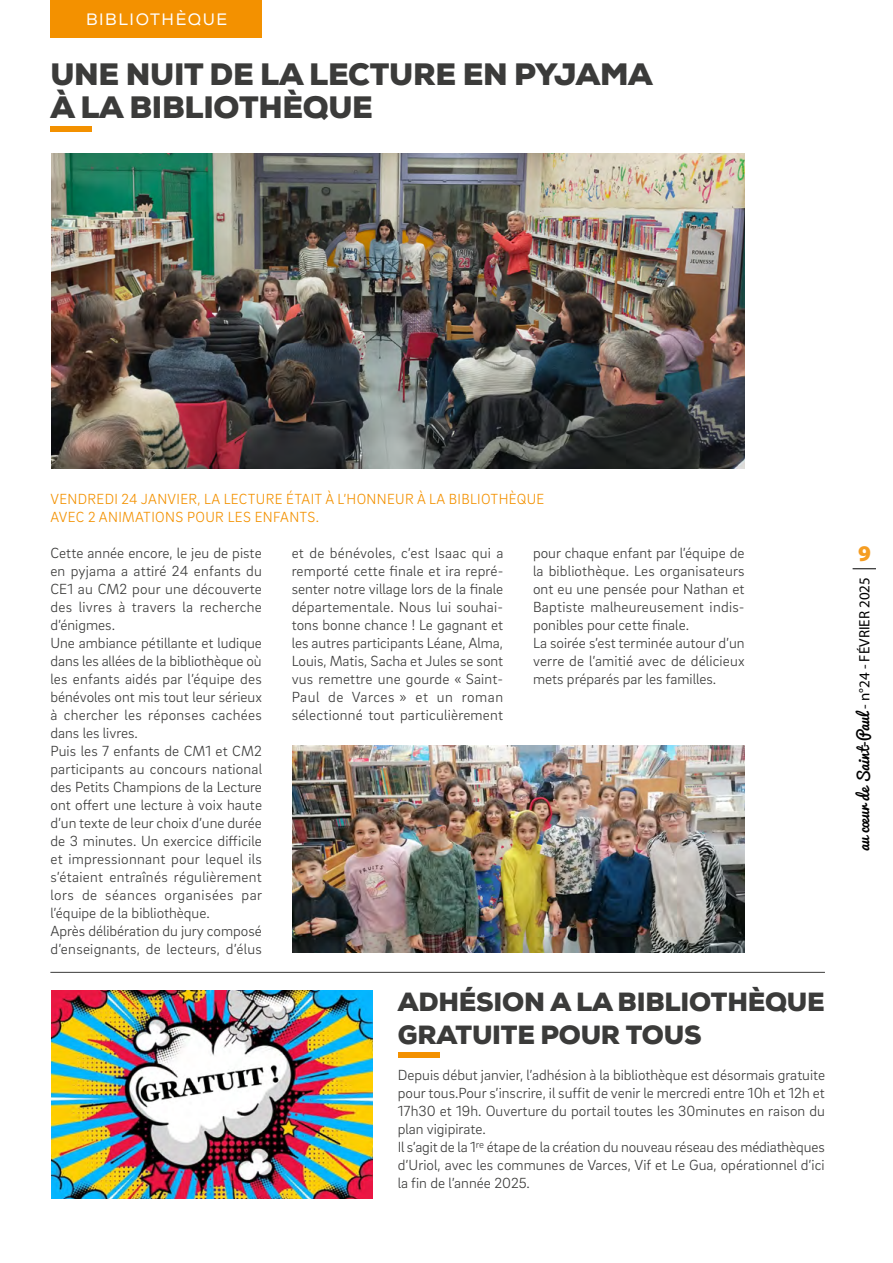
<style>
.page{position:relative;width:893px;height:1263px;background:#fff}
.page>*{position:absolute;margin:0;border:0;box-sizing:border-box;transform-origin:0 0}
.t1{font:900 30px/33px "Nexa";letter-spacing:-.01em;color:#3b3b3a}
.t2{font:900 25.5px/33px "Nexa";letter-spacing:-.01em;color:#3b3b3a}
.t3{font:900 22.5px "Myriad Pro";color:#f59d22}
.t4{font:16.5px "Nexa";letter-spacing:.095em;color:#fff}
.t5{font:300 15px/18px "Brix Sans";letter-spacing:.005em;color:#3b3b3a}
.t6{font:300 15px/18px "Brix Sans";letter-spacing:.025em;color:#f39100}
.t7{font:15px "Pacifico";color:#000}
.s1{font-family:"Myriad Pro"}
</style>
<div class="page">
<div style="left:50px;top:126px;width:42px;height:6px;background:#f39100"></div>
<hr style="left:50px;top:972px;width:775px;height:1px;background:#3b3b3a">
<img style="left:292px;top:746px;width:453px;height:207px">
<img style="left:51px;top:153px;width:694px;height:315px">
<img style="left:51px;top:990px;width:321px;height:209px">
<div style="left:398px;top:1052px;width:42px;height:5px;background:#f39100"></div>
<svg style="left:853px;top:568px;width:23px;height:1px"></svg>
<div style="left:51px;top:0;width:211px;height:37px;background:#f39100"></div>
<p class="t4" style="left:86px;top:10px;width:143px">BIBLIOTHÈQUE</p>
<h1 class="t1" style="left:50px;top:58px;width:604px">UNE NUIT DE LA LECTURE EN PYJAMA<br>À LA BIBLIOTHÈQUE</h1>
<p class="t6" style="left:50px;top:489px;width:495px">VENDREDI 24 JANVIER, LA LECTURE ÉTAIT À L’HONNEUR À LA BIBLIOTHÈQUE<br>AVEC 2 ANIMATIONS POUR LES ENFANTS.</p>
<p class="t5" style="left:50px;top:543px;width:213px">Cette année encore, le jeu de piste en pyjama a attiré 24 enfants du<br>CE1 au CM2 pour une découverte des livres à travers la recherche d’énigmes.<br>Une ambiance pétillante et ludique dans les allées de la bibliothèque où les enfants aidés par l’équipe des bénévoles ont mis tout leur sérieux à chercher les réponses cachées dans les livres.<br>Puis les 7 enfants de CM1 et CM2 participants au concours national des Petits Champions de la Lecture ont offert une lecture à voix haute d’un texte de leur choix d’une durée de 3 minutes. Un exercice difficile et impressionnant pour lequel ils s’étaient entraînés régulièrement lors de séances organisées par l’équipe de la bibliothèque.<br>Après délibération du jury composé d’enseignants, de lecteurs, d’élus</p>
<p class="t5" style="left:292px;top:543px;width:213px;text-align:justify">et de bénévoles, c’est Isaac qui a remporté cette finale et ira repré&shy;senter notre village lors de la finale départementale. Nous lui souhai&shy;tons bonne chance ! Le gagnant et les autres participants Léane, Alma, Louis, Matis, Sacha et Jules se sont vus remettre une gourde « Saint-Paul de Varces » et un roman sélectionné tout particulièrement</p>
<p class="t5" style="left:533px;top:543px;width:213px">pour chaque enfant par l’équipe de la bibliothèque. Les organisateurs ont eu une pensée pour Nathan et Baptiste malheureusement indis&shy;ponibles pour cette finale.<br>La soirée s’est terminée autour d’un verre de l’amitié avec de délicieux mets préparés par les familles.</p>
<h2 class="t2" style="left:398px;top:985px;width:428px">ADHÉSION A LA BIBLIOTHÈQUE<br>GRATUITE POUR TOUS</h2>
<p class="t5" style="left:398px;top:1065px;width:429px">Depuis début janvier, l’adhésion à la bibliothèque est désormais gratuite pour tous.Pour s’inscrire, il suffit de venir le mercredi entre 10h et 12h et 17h30 et 19h. Ouverture du portail toutes les 30minutes en raison du plan vigipirate.<br>Il s’agit de la 1<sup>re</sup> étape de la création du nouveau réseau des médiathèques d’Uriol, avec les communes de Varces, Vif et Le Gua, opérationnel d’ici la fin de l’année 2025.</p>
<h3 class="t3" style="left:858px;top:541px;width:14px">9</h3>
<p class="t7" style="left:850px;top:851px;width:275px;rotate:-90deg">au cœur de Saint-Paul <span class="s1">- n°24 - FÉVRIER 2025</span></p>
</div>
